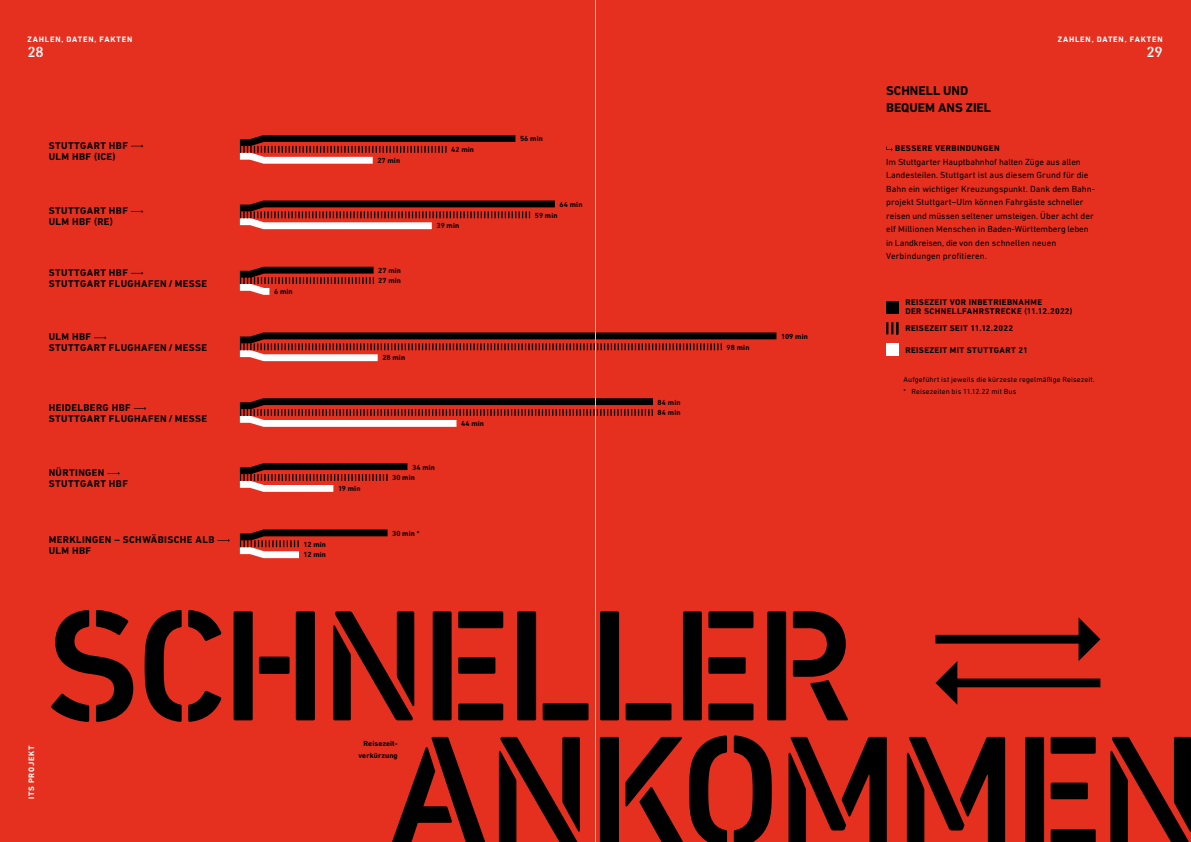
<style>
.page{position:relative;width:1191px;height:842px;background:#e6301f}
.page>*{position:absolute;margin:0;border:0;box-sizing:border-box;transform-origin:0 0}
.t1{font:500 160.3px "DIN Next Stencil";letter-spacing:-.025em;color:#000}
.t2{font:500 15px "DIN Next Stencil";color:#fff}
.t3{font:700 13px/17px "DIN Next LT Pro";color:#000}
.t4{font:700 10px/11px "DIN Next LT Pro";letter-spacing:.04em;color:#000}
.t5{font:9px/13.5px "DIN Next LT Pro";letter-spacing:.005em;color:#000}
.t6{font:700 8.5px/9px "DIN Next LT Pro";letter-spacing:.045em;color:#000}
.t7{font:700 8px "DIN Next LT Pro";letter-spacing:.1em;color:#fff}
.t8{font:700 7.5px/12px "DIN Next LT Pro";letter-spacing:.01em;color:#000;text-align:right}
.t9{font:7.5px/12px "DIN Next LT Pro";letter-spacing:.015em;color:#000}
</style>
<div class="page">
<svg style="left:935px;top:617px;width:165px;height:88px"></svg>
<div style="left:886px;top:344px;width:12px;height:12px;background:#fff"></div>
<div style="left:886px;top:301px;width:12px;height:12px;background:#000"></div>
<svg style="left:131px;top:144px;width:12px;height:4px"></svg>
<svg style="left:94px;top:336px;width:12px;height:3px"></svg>
<svg style="left:134px;top:407px;width:12px;height:3px"></svg>
<svg style="left:217px;top:539px;width:13px;height:3px"></svg>
<svg style="left:131px;top:210px;width:12px;height:3px"></svg>
<svg style="left:107px;top:472px;width:13px;height:3px"></svg>
<svg style="left:240px;top:135px;width:275px;height:29px"></svg>
<svg style="left:240px;top:201px;width:315px;height:28px"></svg>
<svg style="left:886px;top:322px;width:12px;height:12px"></svg>
<svg style="left:131px;top:272px;width:12px;height:3px"></svg>
<svg style="left:240px;top:267px;width:134px;height:28px"></svg>
<svg style="left:240px;top:332px;width:536px;height:29px"></svg>
<svg style="left:240px;top:398px;width:413px;height:29px"></svg>
<svg style="left:240px;top:463px;width:167px;height:29px"></svg>
<svg style="left:240px;top:529px;width:147px;height:29px"></svg>
<hr style="left:595px;top:0;width:1px;height:842px;background:#c5c6c6">
<p class="t7" style="left:27px;top:35px;width:106px">ZAHLEN, DATEN, FAKTEN</p>
<p class="t7" style="left:1057px;top:35px;width:106px">ZAHLEN, DATEN, FAKTEN</p>
<h2 class="t2" style="left:28px;top:43px;width:18px">28</h2>
<h2 class="t2" style="left:1146px;top:43px;width:18px">29</h2>
<p class="t4" style="left:49px;top:140px;width:81px">STUTTGART HBF<br>ULM HBF (ICE)</p>
<p class="t4" style="left:49px;top:205px;width:81px">STUTTGART HBF<br>ULM HBF (RE)</p>
<p class="t8" style="left:377px;top:154px;width:24px">27 min</p>
<p class="t4" style="left:49px;top:267px;width:160px">STUTTGART HBF<br>STUTTGART FLUGHAFEN / MESSE</p>
<p class="t8" style="left:378px;top:265px;width:24px">27 min</p>
<p class="t8" style="left:274px;top:286px;width:20px">6 min</p>
<p class="t8" style="left:378px;top:275px;width:24px">27 min</p>
<p class="t4" style="left:49px;top:331px;width:160px">ULM HBF<br>STUTTGART FLUGHAFEN / MESSE</p>
<p class="t4" style="left:49px;top:402px;width:160px">HEIDELBERG HBF<br>STUTTGART FLUGHAFEN / MESSE</p>
<p class="t8" style="left:382px;top:352px;width:24px">28 min</p>
<p class="t8" style="left:451px;top:144px;width:24px">42 min</p>
<p class="t8" style="left:436px;top:220px;width:24px">39 min</p>
<p class="t8" style="left:461px;top:418px;width:24px">44 min</p>
<p class="t4" style="left:49px;top:467px;width:81px">NÜRTINGEN<br>STUTTGART HBF</p>
<p class="t4" style="left:49px;top:534px;width:167px">MERKLINGEN – SCHWÄBISCHE ALB<br>ULM HBF</p>
<p class="t8" style="left:338px;top:483px;width:24px">19 min</p>
<p class="t8" style="left:304px;top:538px;width:24px">12 min</p>
<p class="t8" style="left:304px;top:549px;width:24px">12 min</p>
<p class="t8" style="left:412px;top:461px;width:24px">34 min</p>
<p class="t8" style="left:392px;top:472px;width:24px">30 min</p>
<p class="t8" style="left:392px;top:527px;width:29px">30 min *</p>
<p class="t8" style="left:520px;top:133px;width:24px">56 min</p>
<p class="t8" style="left:559px;top:198px;width:24px">64 min</p>
<p class="t8" style="left:535px;top:209px;width:24px">59 min</p>
<p class="t8" style="left:657px;top:397px;width:24px;line-height:10.6px;text-align:left">84 min<br>84 min</p>
<p class="t8" style="left:726px;top:341px;width:24px">98 min</p>
<p class="t8" style="left:781px;top:330px;width:28px">109 min</p>
<h3 class="t3" style="left:886px;top:82px;width:106px">SCHNELL UND<br>BEQUEM ANS ZIEL</h3>
<p class="t6" style="left:895px;top:144px;width:106px">BESSERE VERBINDUNGEN</p>
<p class="t5" style="left:886px;top:155px;width:211px">Im Stuttgarter Hauptbahnhof halten Züge aus allen Landesteilen. Stuttgart ist aus diesem Grund für die Bahn ein wichtiger Kreuzungspunkt. Dank dem Bahn&shy;projekt Stuttgart–Ulm können Fahrgäste schneller reisen und müssen seltener umsteigen. Über acht der elf Millionen Menschen in Baden-Württemberg leben in Landkreisen, die von den schnellen neuen Verbindungen profitieren.</p>
<p class="t6" style="left:905px;top:297px;width:169px">REISEZEIT VOR INBETRIEBNAHME<br>DER SCHNELLFAHRSTRECKE (11.12.2022)</p>
<p class="t6" style="left:905px;top:324px;width:109px">REISEZEIT SEIT 11.12.2022</p>
<p class="t6" style="left:905px;top:345px;width:124px">REISEZEIT MIT STUTTGART 21</p>
<p class="t9" style="left:903px;top:374px;width:193px">Aufgeführt ist jeweils die kürzeste regelmäßige Reisezeit. * Reisezeiten bis 11.12.22 mit Bus</p>
<p class="t7" style="left:27px;top:799px;width:56px;rotate:-90deg">ITS PROJEKT</p>
<h1 class="t1" style="left:45px;top:572px;width:811px">SCHNELLER</h1>
<h1 class="t1" style="left:388px;top:698px;width:817px">ANKOMMEN</h1>
<p class="t8" style="left:358px;top:738px;width:41px">Reisezeit&shy;verkürzung</p>
</div>
